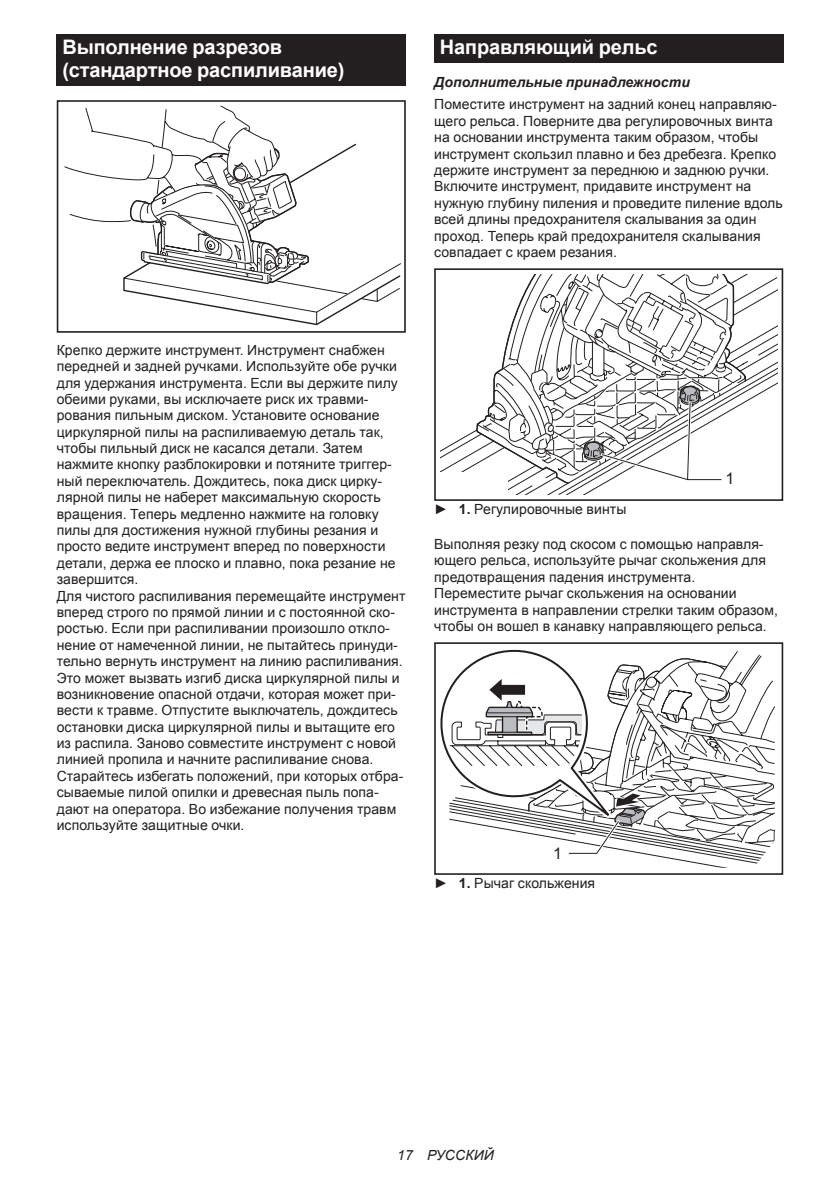
<style>
.page{position:relative;width:840px;height:1191px;background:#fff}
.page>*{position:absolute;margin:0;border:0;box-sizing:border-box;transform-origin:0 0}
.t1{font:700 20px/23.4px "Arial";letter-spacing:-.01em;color:#fff}
.t2{font:16px "Arial";color:#231f20}
.t3{font:14px/16.4px "Arial";letter-spacing:.005em;color:#231f20}
.t4{font:italic 700 14px "Arial";letter-spacing:.005em;color:#231f20}
.t5{font:italic 14px "Arial";letter-spacing:.005em;color:#231f20}
.s1{font-weight:700}
</style>
<div class="page">
<div style="left:57px;top:34px;width:348px;height:52px;background:#231f20"></div>
<svg style="left:64px;top:105px;width:337px;height:219px"></svg>
<div style="left:57px;top:304px;width:73px;height:29px;background:#fff"></div>
<div style="left:57px;top:100px;width:348px;height:233px;border:2px solid #231f20"></div>
<div style="left:434px;top:34px;width:348px;height:29px;background:#231f20"></div>
<div style="left:434px;top:268px;width:348px;height:233px;border:2px solid #231f20"></div>
<svg style="left:477px;top:274px;width:300px;height:227px"></svg>
<div style="left:434px;top:642px;width:348px;height:233px;border:2px solid #231f20"></div>
<svg style="left:434px;top:642px;width:340px;height:226px"></svg>
<h1 class="t1" style="left:62px;top:36px;width:283px">Выполнение разрезов (стандартное распиливание)</h1>
<h1 class="t1" style="left:439px;top:36px;width:219px">Направляющий рельс</h1>
<p class="t4" style="left:434px;top:73px;width:257px">Дополнительные принадлежности</p>
<p class="t3" style="left:434px;top:96px;width:350px">Поместите инструмент на задний конец направляю&shy;щего рельса. Поверните два регулировочных винта на основании инструмента таким образом, чтобы инструмент скользил плавно и без дребезга. Крепко держите инструмент за переднюю и заднюю ручки.<br>Включите инструмент, придавите инструмент на нужную глубину пиления и проведите пиление вдоль всей длины предохранителя скалывания за один проход. Теперь край предохранителя скалывания совпадает с краем резания.</p>
<p class="t3" style="left:57px;top:342px;width:350px">Крепко держите инструмент. Инструмент снабжен передней и задней ручками. Используйте обе ручки для удержания инструмента. Если вы держите пилу обеими руками, вы исключаете риск их травми&shy;рования пильным диском. Установите основание циркулярной пилы на распиливаемую деталь так, чтобы пильный диск не касался детали. Затем нажмите кнопку разблокировки и потяните триггер&shy;ный переключатель. Дождитесь, пока диск цирку&shy;лярной пилы не наберет максимальную скорость вращения. Теперь медленно нажмите на головку пилы для достижения нужной глубины резания и просто ведите инструмент вперед по поверхности детали, держа ее плоско и плавно, пока резание не завершится.<br>Для чистого распиливания перемещайте инструмент вперед строго по прямой линии и с постоянной ско&shy;ростью. Если при распиливании произошло откло&shy;нение от намеченной линии, не пытайтесь принуди&shy;тельно вернуть инструмент на линию распиливания.<br>Это может вызвать изгиб диска циркулярной пилы и возникновение опасной отдачи, которая может при&shy;вести к травме. Отпустите выключатель, дождитесь остановки диска циркулярной пилы и вытащите его из распила. Заново совместите инструмент с новой линией пропила и начните распиливание снова.<br>Старайтесь избегать положений, при которых отбра&shy;сываемые пилой опилки и древесная пыль попа&shy;дают на оператора. Во избежание получения травм используйте защитные очки.</p>
<p class="t2" style="left:725px;top:468px;width:10px">1</p>
<p class="t3" style="left:434px;top:501px;width:194px">► <span class="s1">1.</span> Регулировочные винты</p>
<p class="t3" style="left:434px;top:536px;width:345px">Выполняя резку под скосом с помощью направля&shy;ющего рельса, используйте рычаг скольжения для предотвращения падения инструмента.<br>Переместите рычаг скольжения на основании инструмента в направлении стрелки таким образом, чтобы он вошел в канавку направляющего рельса.</p>
<p class="t2" style="left:552px;top:842px;width:10px">1</p>
<p class="t3" style="left:434px;top:875px;width:162px">► <span class="s1">1.</span> Рычаг скольжения</p>
<p class="t5" style="left:397px;top:1146px;width:98px">17 РУССКИЙ</p>
</div>
